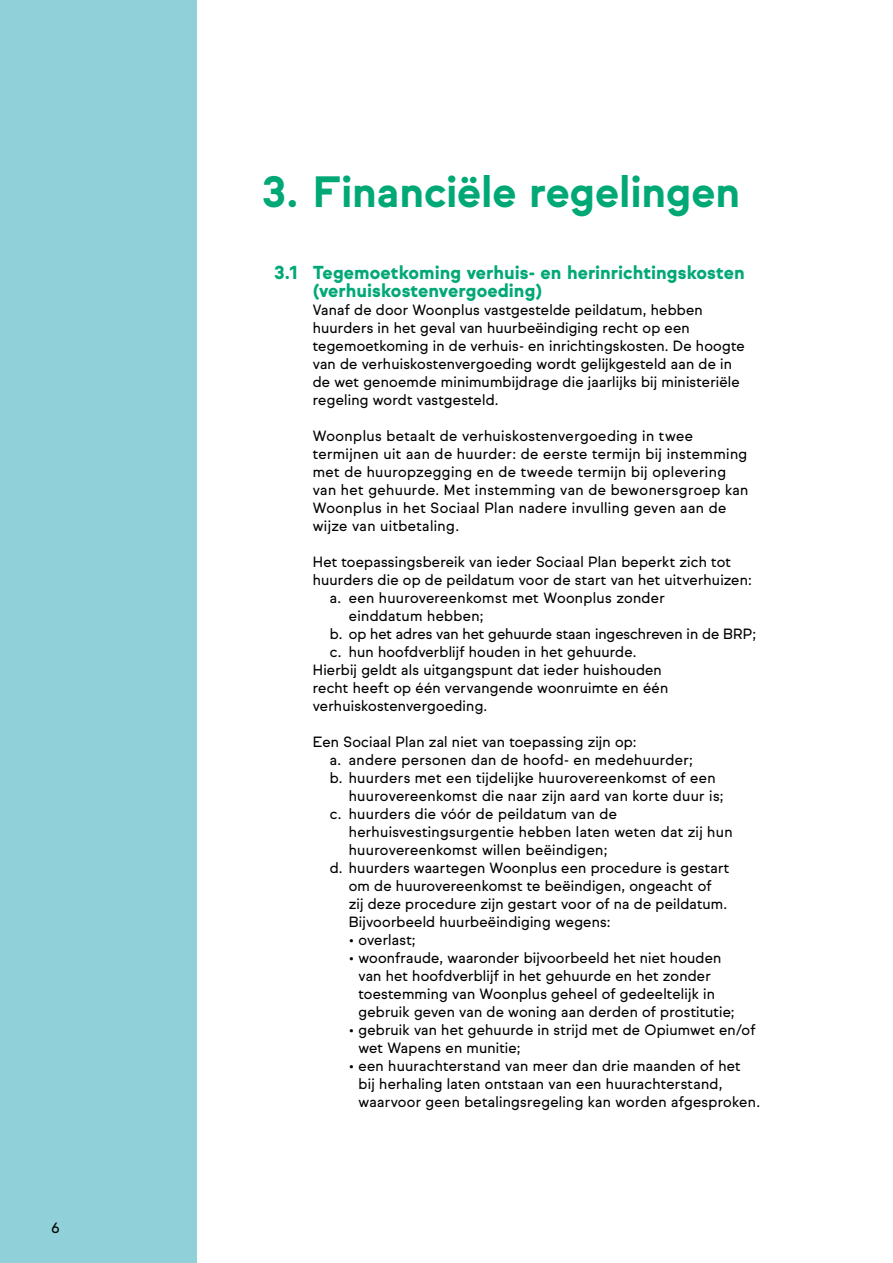
<style>
.page{position:relative;width:893px;height:1263px;background:#fff}
.page>*{position:absolute;margin:0;border:0;box-sizing:border-box;transform-origin:0 0}
.Kop{font:700 42px "Sul Sans";letter-spacing:-.005em;color:#00a876}
.Kop-2{font:900 18px/18px "Sul Sans";color:#00a876}
.Plat{font:14.25px/18px "Sul Sans";letter-spacing:.015em;color:#000}
</style>
<div class="page">
<div style="left:0;top:0;width:196px;height:1263px;background:#90d0d9"></div>
<p class="Plat" style="left:51px;top:1219px;width:10px">6</p>
<p class="Kop" style="left:262px;top:167px;width:480px">3. Financiële regelingen</p>
<p class="Kop-2" style="left:313px;top:264px;width:433px;text-indent:-39px">3.1 Tegemoetkoming verhuis- en herinrichtingskosten (verhuiskostenvergoeding)</p>
<p class="Plat" style="left:313px;top:301px;width:433px">Vanaf de door Woonplus vastgestelde peildatum, hebben huurders in het geval van huurbeëindiging recht op een tegemoetkoming in de verhuis- en inrichtingskosten. De hoogte van de verhuiskostenvergoeding wordt gelijkgesteld aan de in de wet genoemde minimumbijdrage die jaarlijks bij ministeriële regeling wordt vastgesteld.</p>
<p class="Plat" style="left:313px;top:427px;width:437px">Woonplus betaalt de verhuiskostenvergoeding in twee termijnen uit aan de huurder: de eerste termijn bij instemming met de huuropzegging en de tweede termijn bij oplevering van het gehuurde. Met instemming van de bewonersgroep kan Woonplus in het Sociaal Plan nadere invulling geven aan de wijze van uitbetaling.</p>
<p class="Plat" style="left:313px;top:553px;width:440px">Het toepassingsbereik van ieder Sociaal Plan beperkt zich tot huurders die op de peildatum voor de start van het uitverhuizen:</p>
<p class="Plat" style="left:349px;top:589px;width:318px;text-indent:-19px">a. een huurovereenkomst met Woonplus zonder einddatum hebben;</p>
<p class="Plat" style="left:330px;top:625px;width:428px">b. op het adres van het gehuurde staan ingeschreven in de BRP;</p>
<p class="Plat" style="left:330px;top:643px;width:308px">c. hun hoofdverblijf houden in het gehuurde.</p>
<p class="Plat" style="left:313px;top:661px;width:357px">Hierbij geldt als uitgangspunt dat ieder huishouden recht heeft op één vervangende woonruimte en één verhuiskostenvergoeding.</p>
<p class="Plat" style="left:313px;top:733px;width:325px">Een Sociaal Plan zal niet van toepassing zijn op:</p>
<p class="Plat" style="left:330px;top:751px;width:365px">a. andere personen dan de hoofd- en medehuurder;</p>
<p class="Plat" style="left:349px;top:769px;width:376px;text-indent:-19px">b. huurders met een tijdelijke huurovereenkomst of een huurovereenkomst die naar zijn aard van korte duur is;</p>
<p class="Plat" style="left:349px;top:805px;width:385px;text-indent:-19px">c. huurders die vóór de peildatum van de herhuisvestingsurgentie hebben laten weten dat zij hun huurovereenkomst willen beëindigen;</p>
<p class="Plat" style="left:349px;top:859px;width:382px;text-indent:-19px">d. huurders waartegen Woonplus een procedure is gestart om de huurovereenkomst te beëindigen, ongeacht of zij deze procedure zijn gestart voor of na de peildatum.<br>Bijvoorbeeld huurbeëindiging wegens:</p>
<p class="Plat" style="left:349px;top:931px;width:68px">• overlast;</p>
<p class="Plat" style="left:358px;top:949px;width:378px;text-indent:-10px">• woonfraude, waaronder bijvoorbeeld het niet houden van het hoofdverblijf in het gehuurde en het zonder toestemming van Woonplus geheel of gedeeltelijk in gebruik geven van de woning aan derden of prostitutie;</p>
<p class="Plat" style="left:358px;top:1021px;width:398px;text-indent:-10px">• gebruik van het gehuurde in strijd met de Opiumwet en/of wet Wapens en munitie;</p>
<p class="Plat" style="left:358px;top:1057px;width:403px;text-indent:-10px">• een huurachterstand van meer dan drie maanden of het bij herhaling laten ontstaan van een huurachterstand, waarvoor geen betalingsregeling kan worden afgesproken.</p>
</div>
